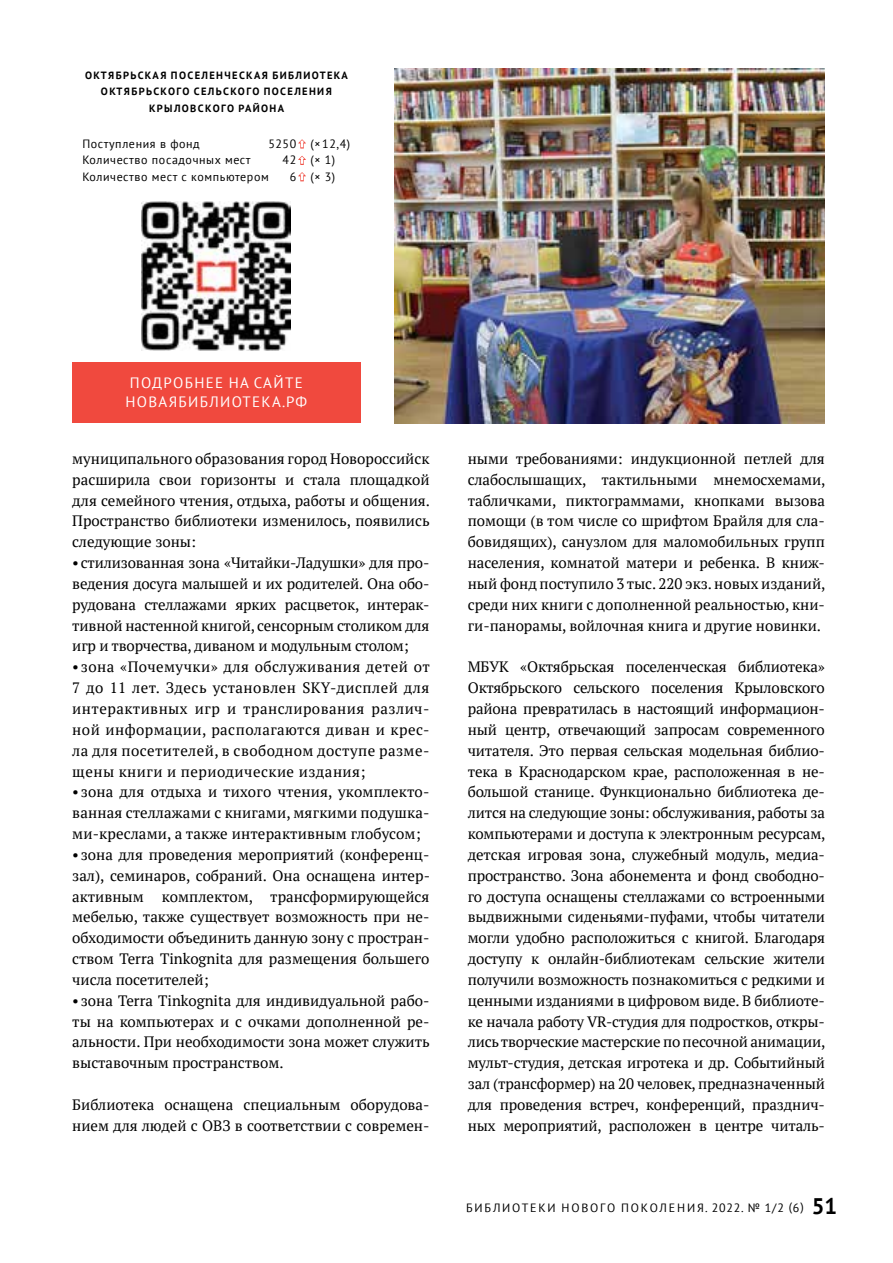
<style>
.page{position:relative;width:893px;height:1263px;background:#fff}
.page>*{position:absolute;margin:0;border:0;box-sizing:border-box;transform-origin:0 0}
.t1{font:15px/20.9px "PT Serif";color:#000;text-align:justify}
.t2{font:15px/19.5px "PT Sans";letter-spacing:.09em;color:#fff}
.t3{font:12px "PT Sans";letter-spacing:.05em;color:#000}
.t4{font:12px "PT Sans";letter-spacing:.15em;color:#000}
.t5{font:12px "PT Sans Regular 3";letter-spacing:.05em;color:#000}
.t6{font:700 10.5px/16.5px "PT Sans";letter-spacing:.13em;color:#000;text-align:center}
.s1{font-family:"PT Sans Regular 3"}
.s2{font-family:"PT Serif Regular 2"}
.s3{font-family:"PT Sans Bold 3";font-size:22.5px}
</style>
<div class="page">
<div style="left:72px;top:363px;width:288px;height:60px;background:#f0493e"></div>
<svg style="left:298px;top:139px;width:8px;height:9px"></svg>
<svg style="left:298px;top:156px;width:8px;height:9px"></svg>
<svg style="left:298px;top:172px;width:8px;height:9px"></svg>
<img style="left:142px;top:202px;width:149px;height:148px">
<img style="left:394px;top:68px;width:431px;height:355px">
<p class="t6" style="left:85px;top:67px;width:264px">ОКТЯБРЬСКАЯ ПОСЕЛЕНЧЕСКАЯ БИБЛИОТЕКА<br>ОКТЯБРЬСКОГО СЕЛЬСКОГО ПОСЕЛЕНИЯ<br>КРЫЛОВСКОГО РАЙОНА</p>
<p class="t3" style="left:82px;top:136px;width:119px">Поступления в фонд</p>
<p class="t5" style="left:268px;top:136px;width:83px">5250 (× 12,4)</p>
<p class="t3" style="left:82px;top:152px;width:170px">Количество посадочных мест</p>
<p class="t5" style="left:283px;top:152px;width:54px">42 (× 1)</p>
<p class="t3" style="left:82px;top:169px;width:188px">Количество мест с компьютером</p>
<p class="t5" style="left:290px;top:169px;width:47px">6 (× 3)</p>
<p class="t2" style="left:125px;top:372px;width:183px">ПОДРОБНЕЕ НА САЙТЕ<br>НОВАЯБИБЛИОТЕКА<span class="s1">.</span>РФ</p>
<p class="t1" style="left:72px;top:448px;width:359px">муниципального образования город Новороссийск расширила свои горизонты и стала площадкой для семейного чтения<span class="s2">,</span> отдыха<span class="s2">,</span> работы и общения<span class="s2">.<br></span>Пространство библиотеки изменилось<span class="s2">,</span> появились следующие зоны<span class="s2">:</span></p>
<p class="t1" style="left:72px;top:552px;width:359px"><span class="s2">•</span> стилизованная зона <span class="s2">«</span>Читайки<span class="s2">-</span>Ладушки<span class="s2">»</span> для про&shy;ведения досуга малышей и их родителей<span class="s2">.</span> Она обо&shy;рудована стеллажами ярких расцветок<span class="s2">,</span> интерак&shy;тивной настенной книгой<span class="s2">,</span> сенсорным столиком для игр и творчества<span class="s2">,</span> диваном и модульным столом<span class="s2">;</span></p>
<p class="t1" style="left:72px;top:656px;width:359px"><span class="s2">•</span> зона <span class="s2">«</span>Почемучки<span class="s2">»</span> для обслуживания детей от <span class="s2">7</span> до <span class="s2">11</span> лет<span class="s2">.</span> Здесь установлен <span class="s2">SKY-</span>дисплей для интерактивных игр и транслирования различ&shy;ной информации<span class="s2">,</span> располагаются диван и крес&shy;ла для посетителей<span class="s2">,</span> в свободном доступе разме&shy;щены книги и периодические издания<span class="s2">;</span></p>
<p class="t1" style="left:72px;top:781px;width:359px"><span class="s2">•</span> зона для отдыха и тихого чтения<span class="s2">,</span> укомплекто&shy;ванная стеллажами с книгами<span class="s2">,</span> мягкими подушка&shy;ми<span class="s2">-</span>креслами<span class="s2">,</span> а также интерактивным глобусом<span class="s2">;</span></p>
<p class="t1" style="left:72px;top:844px;width:359px"><span class="s2">•</span> зона для проведения мероприятий <span class="s2">(</span>конференц&shy;зал<span class="s2">),</span> семинаров<span class="s2">,</span> собраний<span class="s2">.</span> Она оснащена интер&shy;активным комплектом<span class="s2">,</span> трансформирующейся мебелью<span class="s2">,</span> также существует возможность при не&shy;обходимости объединить данную зону с простран&shy;ством <span class="s2">Terra Tinkognita</span> для размещения большего числа посетителей<span class="s2">;</span></p>
<p class="t1" style="left:72px;top:990px;width:359px"><span class="s2">•</span> зона <span class="s2">Terra Tinkognita</span> для индивидуальной рабо&shy;ты на компьютерах и с очками дополненной ре&shy;альности<span class="s2">.</span> При необходимости зона может служить выставочным пространством<span class="s2">.</span></p>
<p class="t1" style="left:72px;top:1094px;width:359px">Библиотека оснащена специальным оборудова&shy;нием для людей с ОВЗ в соответствии с современ<span class="s2">-</span></p>
<p class="t1" style="left:468px;top:448px;width:359px">ными требованиями<span class="s2">:</span> индукционной петлей для слабослышащих<span class="s2">,</span> тактильными мнемосхемами<span class="s2">, </span>табличками<span class="s2">,</span> пиктограммами<span class="s2">,</span> кнопками вызова помощи <span class="s2">(</span>в том числе со шрифтом Брайля для сла&shy;бовидящих<span class="s2">),</span> санузлом для маломобильных групп населения<span class="s2">,</span> комнатой матери и ребенка<span class="s2">.</span> В книж&shy;ный фонд поступило <span class="s2">3</span> тыс<span class="s2">. 220</span> экз<span class="s2">.</span> новых изданий<span class="s2">, </span>среди них книги с дополненной реальностью<span class="s2">,</span> кни&shy;ги<span class="s2">-</span>панорамы<span class="s2">,</span> войлочная книга и другие новинки<span class="s2">.</span></p>
<p class="t1" style="left:468px;top:656px;width:359px">МБУК <span class="s2">«</span>Октябрьская поселенческая библиотека<span class="s2">» </span>Октябрьского сельского поселения Крыловского района превратилась в настоящий информацион&shy;ный центр<span class="s2">,</span> отвечающий запросам современного читателя<span class="s2">.</span> Это первая сельская модельная библио&shy;тека в Краснодарском крае<span class="s2">,</span> расположенная в не&shy;большой станице<span class="s2">.</span> Функционально библиотека де&shy;лится на следующие зоны<span class="s2">:</span> обслуживания<span class="s2">,</span> работы за компьютерами и доступа к электронным ресурсам<span class="s2">, </span>детская игровая зона<span class="s2">,</span> служебный модуль<span class="s2">,</span> медиа&shy;пространство<span class="s2">.</span> Зона абонемента и фонд свободно&shy;го доступа оснащены стеллажами со встроенными выдвижными сиденьями<span class="s2">-</span>пуфами<span class="s2">,</span> чтобы читатели могли удобно расположиться с книгой<span class="s2">.</span> Благодаря доступу к онлайн<span class="s2">-</span>библиотекам сельские жители получили возможность познакомиться с редкими и ценными изданиями в цифровом виде<span class="s2">.</span> В библиоте&shy;ке начала работу <span class="s2">VR-</span>студия для подростков<span class="s2">,</span> откры&shy;лисьтворческие мастерские по песочной анимации<span class="s2">, </span>мульт<span class="s2">-</span>студия<span class="s2">,</span> детская игротека и др<span class="s2">.</span> Событийный зал <span class="s2">(</span>трансформер<span class="s2">)</span> на <span class="s2">20</span> человек<span class="s2">,</span> предназначенный для проведения встреч<span class="s2">,</span> конференций<span class="s2">,</span> празднич&shy;ных мероприятий<span class="s2">,</span> расположен в центре читаль<span class="s2">-</span></p>
<p class="t4" style="left:466px;top:1200px;width:372px">БИБЛИОТЕКИ НОВОГО ПОКОЛЕНИЯ<span class="s1">. 2022.</span> № <span class="s1">1/2 (6)</span> <span class="s3">51</span></p>
</div>
